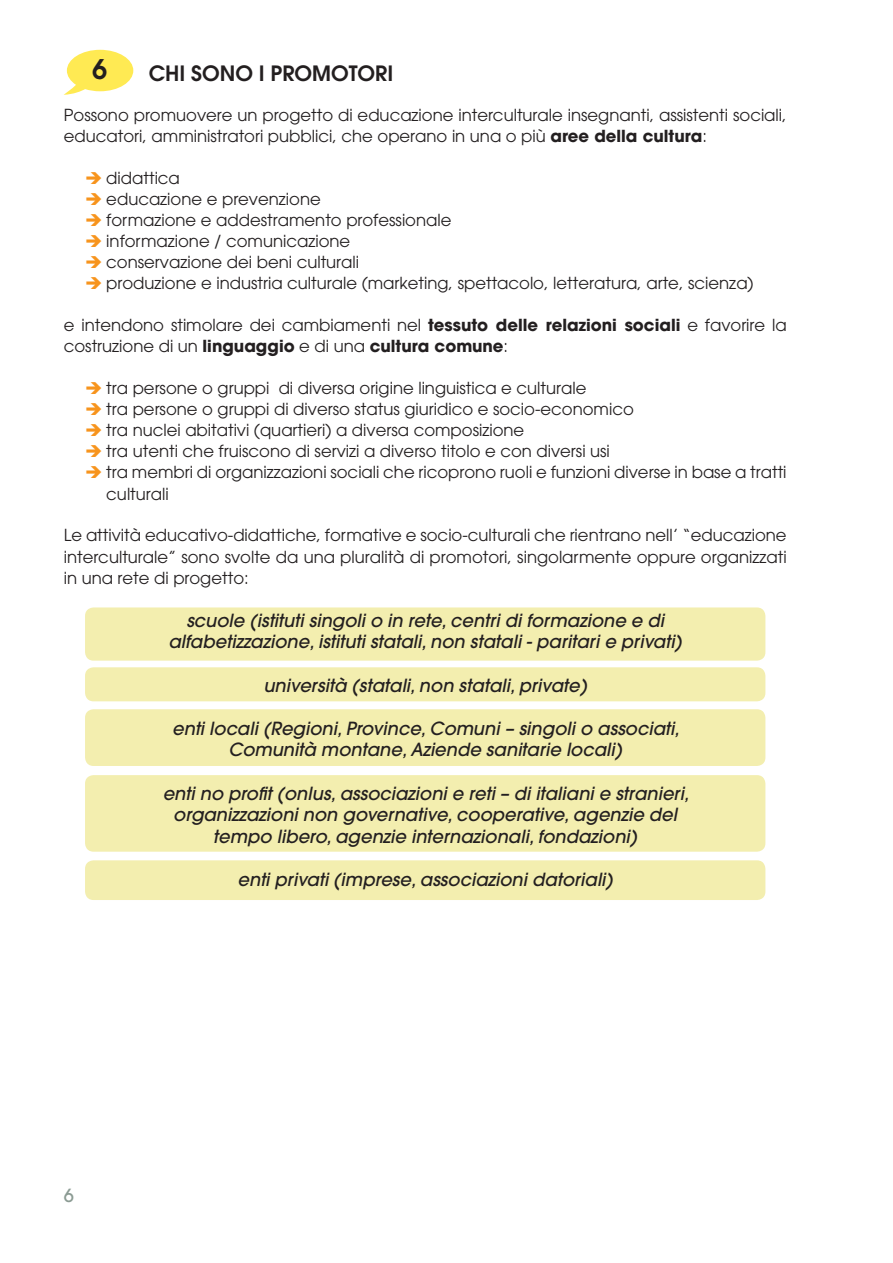
<style>
.page{position:relative;width:893px;height:1263px;background:#fff}
.page>*{position:absolute;margin:0;border:0;box-sizing:border-box;transform-origin:0 0}
.t1{font:600 27px "Avant Garde";color:#231f20}
.t2{font:600 21px "Avant Garde";color:#231f20}
.t3{font:italic 500 18px/21.6px "Avant Garde";color:#231f20;text-align:center}
.t4{font:500 18px "Avant Garde";color:#8b9b93}
.t5{font:16.5px/21px "Avant Garde";color:#231f20}
.s1{font-weight:700}
.s2{color:#f7941d}
</style>
<div class="page">
<svg style="left:64px;top:50px;width:69px;height:45px"></svg>
<div style="left:85px;top:607px;width:680px;height:54px;background:#f3eeaf;border-radius:9px"></div>
<div style="left:85px;top:667px;width:680px;height:34px;background:#f3eeaf;border-radius:9px"></div>
<div style="left:85px;top:709px;width:680px;height:57px;background:#f3eeaf;border-radius:9px"></div>
<div style="left:85px;top:775px;width:680px;height:77px;background:#f3eeaf;border-radius:9px"></div>
<div style="left:85px;top:860px;width:680px;height:40px;background:#f3eeaf;border-radius:9px"></div>
<h1 class="t1" style="left:92px;top:52px;width:17px">6</h1>
<p class="t2" style="left:149px;top:59px;width:246px">CHI SONO I PROMOTORI</p>
<p class="t5" style="left:64px;top:105px;width:724px">Possono promuovere un progetto di educazione interculturale insegnanti, assistenti sociali, educatori, amministratori pubblici, che operano in una o più <span class="s1">aree della cultura</span>:</p>
<p class="t5" style="left:85px;top:168px;width:96px"><span class="s2">➔</span> didattica</p>
<p class="t5" style="left:85px;top:189px;width:237px"><span class="s2">➔</span> educazione e prevenzione</p>
<p class="t5" style="left:85px;top:210px;width:368px"><span class="s2">➔</span> formazione e addestramento professionale</p>
<p class="t5" style="left:85px;top:231px;width:267px"><span class="s2">➔</span> informazione / comunicazione</p>
<p class="t5" style="left:85px;top:252px;width:276px"><span class="s2">➔</span> conservazione dei beni culturali</p>
<p class="t5" style="left:85px;top:273px;width:670px"><span class="s2">➔</span> produzione e industria culturale (marketing, spettacolo, letteratura, arte, scienza)</p>
<p class="t5" style="left:64px;top:315px;width:724px">e intendono stimolare dei cambiamenti nel <span class="s1">tessuto delle relazioni sociali</span> e favorire la costruzione di un <span class="s1">linguaggio</span> e di una <span class="s1">cultura comune</span>:</p>
<p class="t5" style="left:85px;top:378px;width:503px"><span class="s2">➔</span> tra persone o gruppi di diversa origine linguistica e culturale</p>
<p class="t5" style="left:85px;top:399px;width:550px"><span class="s2">➔</span> tra persone o gruppi di diverso status giuridico e socio-economico</p>
<p class="t5" style="left:85px;top:420px;width:441px"><span class="s2">➔</span> tra nuclei abitativi (quartieri) a diversa composizione</p>
<p class="t5" style="left:85px;top:441px;width:526px"><span class="s2">➔</span> tra utenti che fruiscono di servizi a diverso titolo e con diversi usi</p>
<p class="t5" style="left:106px;top:462px;width:682px;text-indent:-21px"><span class="s2">➔</span> tra membri di organizzazioni sociali che ricoprono ruoli e funzioni diverse in base a tratti culturali</p>
<p class="t5" style="left:64px;top:525px;width:724px;text-align:justify">Le attività educativo-didattiche, formative e socio-culturali che rientrano nell’ “educazione interculturale” sono svolte da una pluralità di promotori, singolarmente oppure organizzati in una rete di progetto:</p>
<p class="t3" style="left:168px;top:610px;width:515px">scuole (istituti singoli o in rete, centri di formazione e di alfabetizzazione, istituti statali, non statali - paritari e privati)</p>
<p class="t3" style="left:263px;top:675px;width:325px">università (statali, non statali, private)</p>
<p class="t3" style="left:172px;top:718px;width:509px">enti locali (Regioni, Province, Comuni – singoli o associati,<br>Comunità montane, Aziende sanitarie locali)</p>
<p class="t3" style="left:163px;top:783px;width:528px">enti no profit (onlus, associazioni e reti – di italiani e stranieri, organizzazioni non governative, cooperative, agenzie del tempo libero, agenzie internazionali, fondazioni)</p>
<p class="t3" style="left:238px;top:869px;width:377px">enti privati (imprese, associazioni datoriali)</p>
<p class="t4" style="left:64px;top:1189px;width:11px">6</p>
</div>
